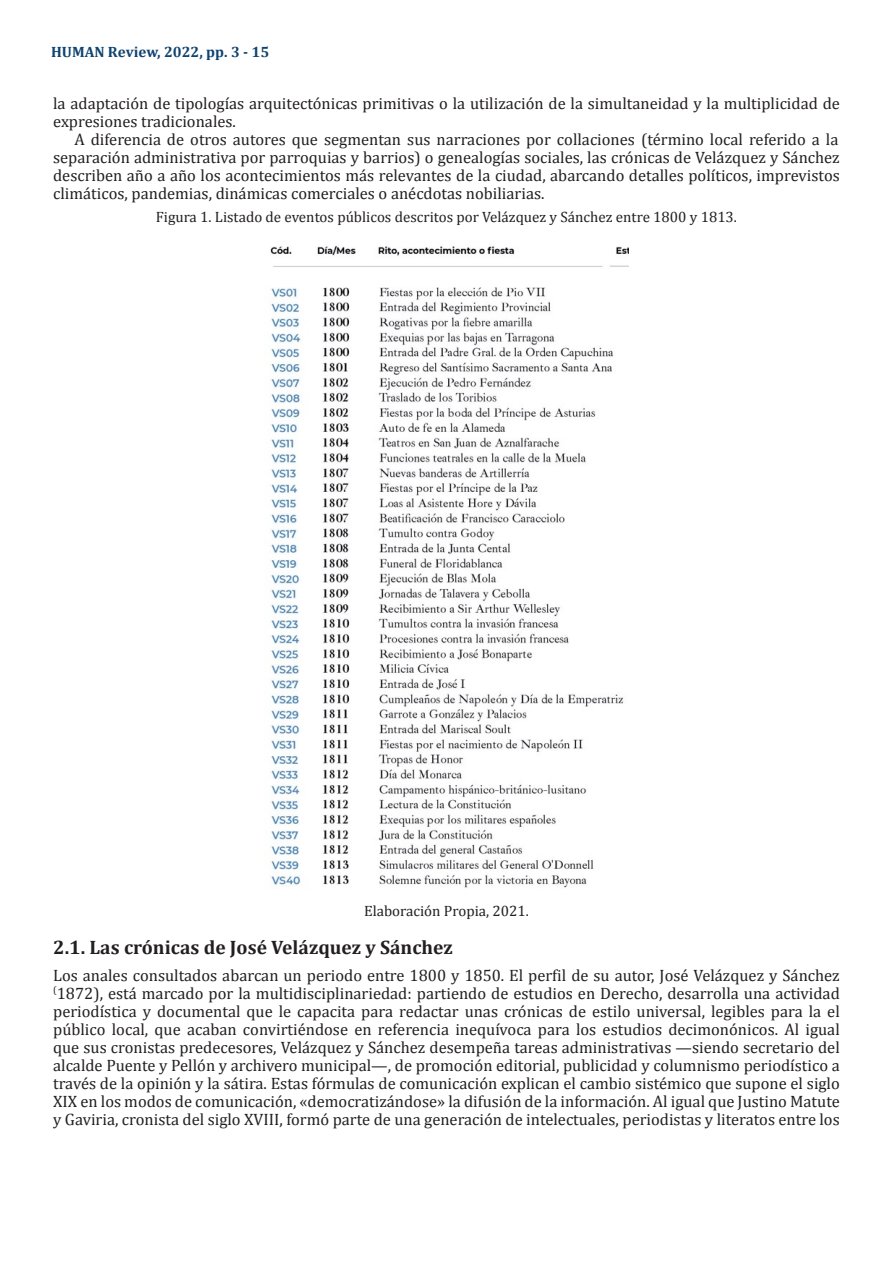
<style>
.page{position:relative;width:893px;height:1263px;background:#fff}
.page>*{position:absolute;margin:0;border:0;box-sizing:border-box;transform-origin:0 0}
.Titulo_2{font:700 19.5px "Cambria";color:#231f20}
.Parrafo-Arranque{font:16.5px/18px "Cambria";color:#231f20;text-align:justify}
.Fuente-Tablas{font:16.5px "Cambria";color:#231f20}
.Fuente-Tablas-2{font:15px "Cambria";color:#231f20}
.Fuente-Tablas-3{font:700 15px "Cambria";color:#104370}
</style>
<div class="page">
<img style="left:269px;top:246px;width:360px;height:642px">
<p class="Fuente-Tablas-3" style="left:51px;top:41px;width:220px">HUMAN Review, 2022, pp. 3 - 15</p>
<p class="Fuente-Tablas" style="left:53px;top:93px;width:788px">la adaptación de tipologías arquitectónicas primitivas o la utilización de la simultaneidad y la multiplicidad de</p>
<p class="Fuente-Tablas" style="left:53px;top:111px;width:184px">expresiones tradicionales.</p>
<p class="Fuente-Tablas" style="left:74px;top:129px;width:765px">A diferencia de otros autores que segmentan sus narraciones por collaciones (término local referido a la</p>
<p class="Fuente-Tablas" style="left:53px;top:147px;width:788px">separación administrativa por parroquias y barrios) o genealogías sociales, las crónicas de Velázquez y Sánchez</p>
<p class="Fuente-Tablas" style="left:53px;top:165px;width:788px">describen año a año los acontecimientos más relevantes de la ciudad, abarcando detalles políticos, imprevistos</p>
<p class="Fuente-Tablas" style="left:53px;top:183px;width:493px">climáticos, pandemias, dinámicas comerciales o anécdotas nobiliarias.</p>
<p class="Fuente-Tablas-2" style="left:156px;top:208px;width:583px">Figura 1. Listado de eventos públicos descritos por Velázquez y Sánchez entre 1800 y 1813.</p>
<p class="Fuente-Tablas-2" style="left:364px;top:902px;width:166px">Elaboración Propia, 2021.</p>
<p class="Titulo_2" style="left:53px;top:934px;width:401px">2.1. Las crónicas de José Velázquez y Sánchez</p>
<p class="Parrafo-Arranque" style="left:53px;top:966px;width:788px">Los anales consultados abarcan un periodo entre 1800 y 1850. El perfil de su autor, José Velázquez y Sánchez <sup>(</sup>1872), está marcado por la multidisciplinariedad: partiendo de estudios en Derecho, desarrolla una actividad periodística y documental que le capacita para redactar unas crónicas de estilo universal, legibles para la el público local, que acaban convirtiéndose en referencia inequívoca para los estudios decimonónicos. Al igual que sus cronistas predecesores, Velázquez y Sánchez desempeña tareas administrativas —siendo secretario del alcalde Puente y Pellón y archivero municipal—, de promoción editorial, publicidad y columnismo periodístico a través de la opinión y la sátira. Estas fórmulas de comunicación explican el cambio sistémico que supone el siglo XIX en los modos de comunicación, «democratizándose» la difusión de la información. Al igual que Justino Matute y Gaviria, cronista del siglo XVIII, formó parte de una generación de intelectuales, periodistas y literatos entre los</p>
</div>
